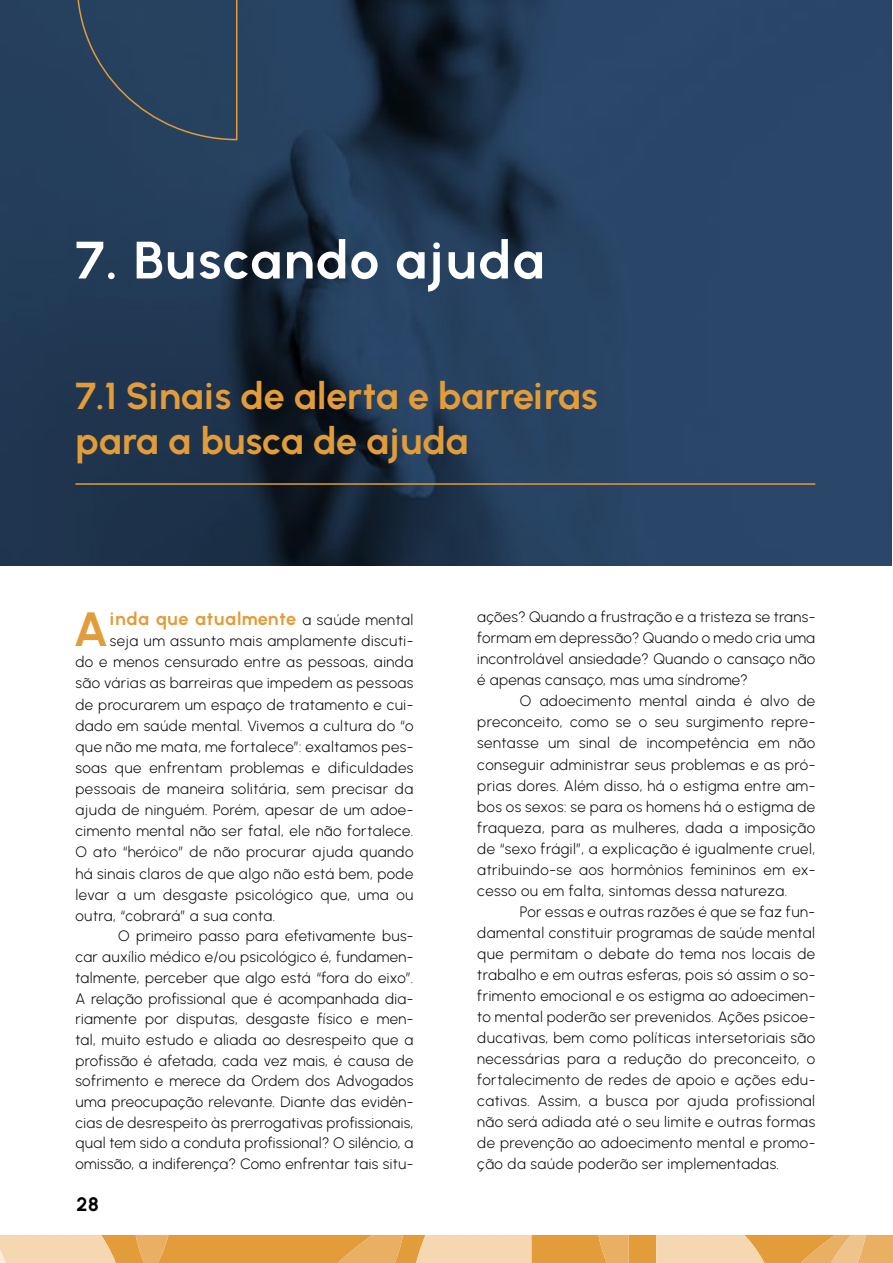
<style>
.page{position:relative;width:893px;height:1263px;background:#fff}
.page>*{position:absolute;margin:0;border:0;box-sizing:border-box;transform-origin:0 0}
.t1{font:700 52.5px "Urbanist";letter-spacing:.03em;color:#fff}
.t2{font:700 48px "Urbanist";color:#e29c39}
.t3{font:700 37.5px/45px "Urbanist";letter-spacing:-.005em;color:#e29c39}
.t4{font:700 19.5px "Urbanist";color:#000}
.t5{font:700 18px "Urbanist";letter-spacing:.025em;color:#e29c39}
.t6{font:300 15px/21px "Urbanist";letter-spacing:.02em;color:#000;text-align:justify}
.s1{font-weight:300;font-size:15px;color:#000}
</style>
<div class="page">
<div style="left:629px;top:1235px;width:27px;height:28px;background:#e29c39"></div>
<svg style="left:656px;top:1235px;width:237px;height:28px"></svg>
<svg style="left:0;top:1235px;width:629px;height:28px"></svg>
<img style="left:0;top:0;width:892px;height:566px">
<hr style="left:75px;top:483px;width:740px;height:2px;background:#e29c39">
<div style="left:76px;top:0;width:162px;height:141px;background:#27425f"></div>
<h1 class="t1" style="left:75px;top:229px;width:471px">7. Buscando ajuda</h1>
<h3 class="t3" style="left:75px;top:373px;width:524px">7.1 Sinais de alerta e barreiras para a busca de ajuda</h3>
<h2 class="t2" style="left:74px;top:601px;width:36px">A</h2>
<p class="t5" style="left:110px;top:608px;width:305px">inda que atualmente <span class="s1">a saúde mental</span></p>
<p class="t6" style="left:75px;top:630px;width:339px;text-indent:35px">seja um assunto mais amplamente discuti&shy;do e menos censurado entre as pessoas, ainda são várias as barreiras que impedem as pessoas de procurarem um espaço de tratamento e cui&shy;dado em saúde mental. Vivemos a cultura do “o que não me mata, me fortalece”: exaltamos pes&shy;soas que enfrentam problemas e dificuldades pessoais de maneira solitária, sem precisar da ajuda de ninguém. Porém, apesar de um adoe&shy;cimento mental não ser fatal, ele não fortalece.<br>O ato “heróico” de não procurar ajuda quando há sinais claros de que algo não está bem, pode levar a um desgaste psicológico que, uma ou outra, “cobrará” a sua conta.</p>
<p class="t6" style="left:75px;top:926px;width:340px;text-indent:43px">O primeiro passo para efetivamente bus&shy;car auxílio médico e/ou psicológico é, fundamen&shy;talmente, perceber que algo está “fora do eixo”.<br>A relação profissional que é acompanhada dia&shy;riamente por disputas, desgaste físico e men&shy;tal, muito estudo e aliada ao desrespeito que a profissão é afetada, cada vez mais, é causa de sofrimento e merece da Ordem dos Advogados uma preocupação relevante. Diante das evidên&shy;cias de desrespeito às prerrogativas profissionais, qual tem sido a conduta profissional? O silêncio, a omissão, a indiferença? Como enfrentar tais situ-</p>
<h3 class="t4" style="left:77px;top:1192px;width:24px">28</h3>
<p class="t6" style="left:477px;top:607px;width:339px">ações? Quando a frustração e a tristeza se trans&shy;formam em depressão? Quando o medo cria uma incontrolável ansiedade? Quando o cansaço não é apenas cansaço, mas uma síndrome?</p>
<p class="t6" style="left:477px;top:691px;width:340px;text-indent:43px">O adoecimento mental ainda é alvo de preconceito, como se o seu surgimento repre&shy;sentasse um sinal de incompetência em não conseguir administrar seus problemas e as pró&shy;prias dores. Além disso, há o estigma entre am&shy;bos os sexos: se para os homens há o estigma de fraqueza, para as mulheres, dada a imposição de “sexo frágil”, a explicação é igualmente cruel, atribuindo-se aos hormônios femininos em ex&shy;cesso ou em falta, sintomas dessa natureza.</p>
<p class="t6" style="left:477px;top:901px;width:339px;text-indent:43px">Por essas e outras razões é que se faz fun&shy;damental constituir programas de saúde mental que permitam o debate do tema nos locais de trabalho e em outras esferas, pois só assim o so&shy;frimento emocional e os estigma ao adoecimen&shy;to mental poderão ser prevenidos. Ações psicoe&shy;ducativas, bem como políticas intersetoriais são necessárias para a redução do preconceito, o fortalecimento de redes de apoio e ações edu&shy;cativas. Assim, a busca por ajuda profissional não será adiada até o seu limite e outras formas de prevenção ao adoecimento mental e promo&shy;ção da saúde poderão ser implementadas.</p>
</div>
